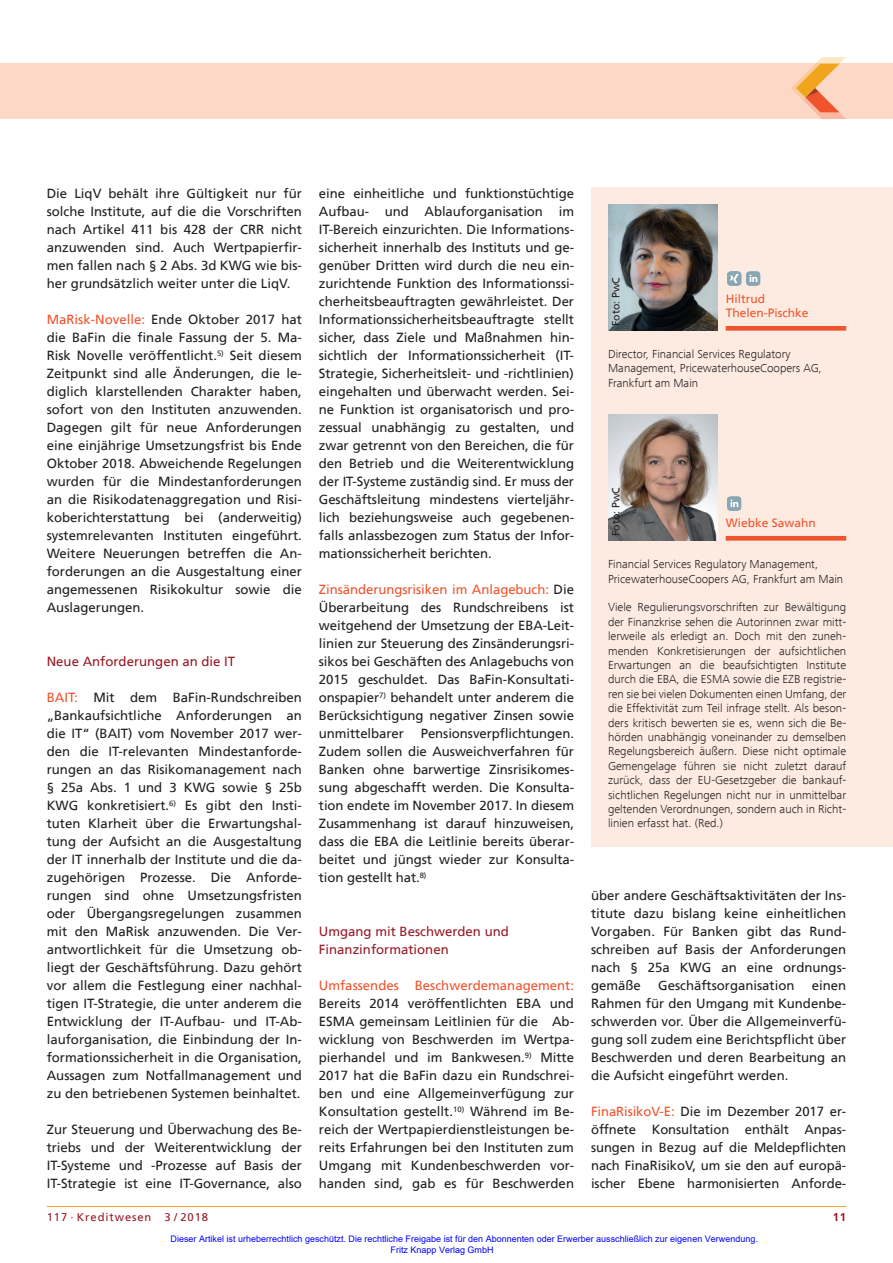
<style>
.page{position:relative;width:893px;height:1263px;background:#fff}
.page>*{position:absolute;margin:0;border:0;box-sizing:border-box;transform-origin:0 0}
.t1{font:13.2px/18px "Frutiger";color:#231f20;text-align:justify}
.t2{font:13.2px/18px "Frutiger";color:#981a26}
.t3{font:13.2px "Frutiger";color:#f0542e}
.t4{font:300 12px/14.4px "Frutiger Next Com";color:#231f20}
.t5{font:12px/14.4px "Frutiger";color:#f0542e}
.t6{font:11.25px "Frutiger";letter-spacing:.08em;color:#981a26}
.t7{font:700 11.25px "Frutiger";color:#981a26}
.t8{font:10.5px "Frutiger";color:#231f20}
.t9{font:9px/10.8px "Arial";color:#00f}
.s1{color:#f0542e}
</style>
<div class="page">
<hr style="left:47px;top:1206px;width:799px;height:1px;background:#f1a31e">
<div style="left:0;top:64px;width:893px;height:55px;background:#fcd9c7"></div>
<svg style="left:791px;top:57px;width:55px;height:62px"></svg>
<div style="left:591px;top:187px;width:302px;height:659px;background:#fdebe1"></div>
<img style="left:608px;top:204px;width:109px;height:126px">
<div style="left:726px;top:326px;width:120px;height:5px;background:#f0542e"></div>
<div style="left:726px;top:536px;width:120px;height:5px;background:#f0542e"></div>
<img style="left:608px;top:414px;width:109px;height:126px">
<svg style="left:727px;top:271px;width:34px;height:15px"></svg>
<svg style="left:727px;top:496px;width:15px;height:15px"></svg>
<p class="t1" style="left:47px;top:185px;width:257px">Die LiqV behält ihre Gültigkeit nur für solche Institute, auf die die Vorschriften nach Artikel 411 bis 428 der CRR nicht anzuwenden sind. Auch Wertpapierfir&shy;men fallen nach § 2 Abs. 3d KWG wie bis&shy;her grundsätzlich weiter unter die LiqV.</p>
<p class="t1" style="left:47px;top:311px;width:257px"><span class="s1">MaRisk-Novelle:</span> Ende Oktober 2017 hat die BaFin die finale Fassung der 5. Ma-Risk Novelle veröffentlicht.<sup>5)</sup> Seit diesem Zeitpunkt sind alle Änderungen, die le&shy;diglich klarstellenden Charakter haben, sofort von den Instituten anzuwenden.<br>Dagegen gilt für neue Anforderungen eine einjährige Umsetzungsfrist bis Ende Oktober 2018. Abweichende Regelungen wurden für die Mindestanforderungen an die Risikodatenaggregation und Risi&shy;koberichterstattung bei (anderweitig) systemrelevanten Instituten eingeführt.<br>Weitere Neuerungen betreffen die An&shy;forderungen an die Ausgestaltung einer angemessenen Risikokultur sowie die Auslagerungen.</p>
<p class="t2" style="left:47px;top:653px;width:190px">Neue Anforderungen an die IT</p>
<p class="t1" style="left:47px;top:689px;width:257px"><span class="s1">BAIT:</span> Mit dem BaFin-Rundschreiben „Bankaufsichtliche Anforderungen an die IT“ (BAIT) vom November 2017 wer&shy;den die IT-relevanten Mindestanforde&shy;rungen an das Risikomanagement nach § 25a Abs. 1 und 3 KWG sowie § 25b KWG konkretisiert.<sup>6)</sup> Es gibt den Insti&shy;tuten Klarheit über die Erwartungshal&shy;tung der Aufsicht an die Ausgestaltung der IT innerhalb der Institute und die da&shy;zugehörigen Prozesse. Die Anforde&shy;rungen sind ohne Umsetzungsfristen oder Übergangsregelungen zusammen mit den MaRisk anzuwenden. Die Ver&shy;antwortlichkeit für die Umsetzung ob&shy;liegt der Geschäftsführung. Dazu gehört vor allem die Festlegung einer nachhal&shy;tigen IT-Strategie, die unter anderem die Entwicklung der IT-Aufbau- und IT-Ab&shy;lauforganisation, die Einbindung der In&shy;formationssicherheit in die Organisation, Aussagen zum Notfallmanagement und zu den betriebenen Systemen beinhaltet.</p>
<p class="t1" style="left:47px;top:1121px;width:257px">Zur Steuerung und Überwachung des Be&shy;triebs und der Weiterentwicklung der IT-Systeme und -Prozesse auf Basis der IT-Strategie ist eine IT-Governance, also</p>
<p class="t1" style="left:319px;top:185px;width:257px">eine einheitliche und funktionstüchtige Aufbau- und Ablauforganisation im IT-Bereich einzurichten. Die Informations&shy;sicherheit innerhalb des Instituts und ge&shy;genüber Dritten wird durch die neu ein&shy;zurichtende Funktion des Informationssi&shy;cherheitsbeauftragten gewährleistet. Der Informationssicherheitsbeauftragte stellt sicher, dass Ziele und Maßnahmen hin&shy;sichtlich der Informationssicherheit (IT-Strategie, Sicherheitsleit- und -richtlinien) eingehalten und überwacht werden. Sei&shy;ne Funktion ist organisatorisch und pro&shy;zessual unabhängig zu gestalten, und zwar getrennt von den Bereichen, die für den Betrieb und die Weiterentwicklung der IT-Systeme zuständig sind. Er muss der Geschäftsleitung mindestens vierteljähr&shy;lich beziehungsweise auch gegebenen&shy;falls anlassbezogen zum Status der Infor&shy;mationssicherheit berichten.</p>
<p class="t1" style="left:319px;top:581px;width:257px"><span class="s1">Zinsänderungsrisiken im Anlagebuch:</span> Die Überarbeitung des Rundschreibens ist weitgehend der Umsetzung der EBA-Leit&shy;linien zur Steuerung des Zinsänderungsri&shy;sikos bei Geschäften des Anlagebuchs von 2015 geschuldet. Das BaFin-Konsultati&shy;onspapier<sup>7)</sup> behandelt unter anderem die Berücksichtigung negativer Zinsen sowie unmittelbarer</p>
<p class="t1" style="left:319px;top:725px;width:257px;text-indent:102px">Pensionsverpflichtungen.<br>Zudem sollen die Ausweichverfahren für Banken ohne barwertige Zinsrisikomes&shy;sung abgeschafft werden. Die Konsulta&shy;tion endete im November 2017. In diesem Zusammenhang ist darauf hinzuweisen, dass die EBA die Leitlinie bereits überar&shy;beitet und jüngst wieder zur Konsulta&shy;tion gestellt hat.<sup>8)</sup></p>
<p class="t2" style="left:319px;top:923px;width:191px">Umgang mit Beschwerden und<br>Finanzinformationen</p>
<p class="t3" style="left:319px;top:979px;width:257px">Umfassendes Beschwerdemanagement:</p>
<p class="t1" style="left:319px;top:995px;width:257px">Bereits 2014 veröffentlichten EBA und ESMA gemeinsam Leitlinien für die Ab&shy;wicklung von Beschwerden im Wertpa&shy;pierhandel und im Bankwesen.<sup>9)</sup> Mitte 2017 hat die BaFin dazu ein Rundschrei&shy;ben und eine Allgemeinverfügung zur Konsultation gestellt.<sup>10)</sup> Während im Be&shy;reich der Wertpapierdienstleistungen be&shy;reits Erfahrungen bei den Instituten zum Umgang mit Kundenbeschwerden vor&shy;handen sind, gab es für Beschwerden</p>
<p class="t8" style="left:611px;top:326px;width:51px;rotate:-90deg">Foto: PwC</p>
<p class="t5" style="left:726px;top:292px;width:84px">Hiltrud<br>Thelen-Pischke</p>
<p class="t4" style="left:608px;top:347px;width:215px">Director, Financial Services Regulatory<br>Management, PricewaterhouseCoopers AG,<br>Frankfurt am Main</p>
<p class="t8" style="left:611px;top:536px;width:51px;rotate:-90deg">Foto: PwC</p>
<p class="t5" style="left:726px;top:517px;width:92px">Wiebke Sawahn</p>
<p class="t4" style="left:608px;top:557px;width:237px">Financial Services Regulatory Management,<br>PricewaterhouseCoopers AG, Frankfurt am Main</p>
<p class="t4" style="left:608px;top:600px;width:240px;text-align:justify">Viele Regulierungsvorschriften zur Bewältigung der Finanzkrise sehen die Autorinnen zwar mitt&shy;lerweile als erledigt an. Doch mit den zuneh&shy;menden Konkretisierungen der aufsichtlichen Erwartungen an die beaufsichtigten Institute durch die EBA, die ESMA sowie die EZB registrie&shy;ren sie bei vielen Dokumenten einen Umfang, der die Effektivität zum Teil infrage stellt. Als beson&shy;ders kritisch bewerten sie es, wenn sich die Be&shy;hörden unabhängig voneinander zu demselben Regelungsbereich äußern. Diese nicht optimale Gemengelage führen sie nicht zuletzt darauf zurück, dass der EU-Gesetzgeber die bankauf&shy;sichtlichen Regelungen nicht nur in unmittelbar geltenden Verordnungen, sondern auch in Richt&shy;linien erfasst hat. (Red.)</p>
<p class="t1" style="left:591px;top:887px;width:257px">über andere Geschäftsaktivitäten der Ins&shy;titute dazu bislang keine einheitlichen Vorgaben. Für Banken gibt das Rund&shy;schreiben auf Basis der Anforderungen nach § 25a KWG an eine ordnungs&shy;gemäße</p>
<p class="t1" style="left:658px;top:977px;width:138px">Geschäftsorganisation</p>
<p class="t1" style="left:591px;top:977px;width:257px;text-indent:221px">einen Rahmen für den Umgang mit Kundenbe&shy;schwerden vor. Über die Allgemeinverfü&shy;gung soll zudem eine Berichtspflicht über Beschwerden und deren Bearbeitung an die Aufsicht eingeführt werden.</p>
<p class="t1" style="left:591px;top:1103px;width:257px"><span class="s1">FinaRisikoV-E:</span> Die im Dezember 2017 er&shy;öffnete Konsultation enthält Anpas&shy;sungen in Bezug auf die Meldepflichten nach FinaRisikoV, um sie den auf europä&shy;ischer Ebene harmonisierten Anforde-</p>
<p class="t6" style="left:47px;top:1211px;width:163px">117 · Kreditwesen 3 / 2018</p>
<p class="t7" style="left:833px;top:1211px;width:15px">11</p>
<p class="t9" style="left:391px;top:1233px;width:369px;text-indent:-220px">Dieser Artikel ist urheberrechtlich geschützt. Die rechtliche Freigabe ist für den Abonnenten oder Erwerber ausschließlich zur eigenen Verwendung.<br>Fritz Knapp Verlag GmbH</p>
</div>
